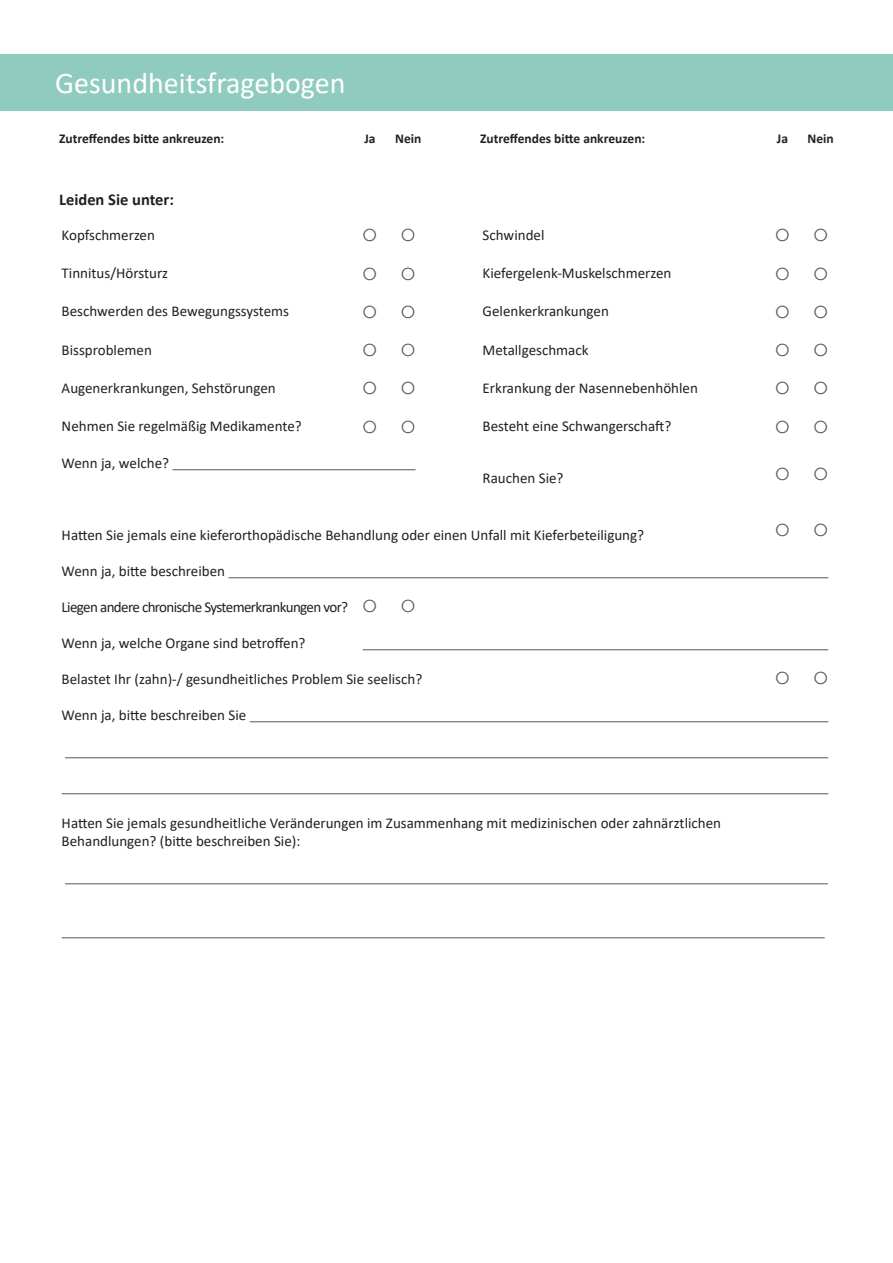
<style>
.page{position:relative;width:893px;height:1263px;background:#fff}
.page>*{position:absolute;margin:0;border:0;box-sizing:border-box;transform-origin:0 0}
.t1{font:30px "Calibri";color:#fff}
.t2{font:700 16.5px "Calibri";color:#231f20}
.t3{font:15px/18px "Calibri";color:#231f20}
.t4{font:15px "Calibri";letter-spacing:-.04em;color:#231f20}
.t5{font:700 13.5px "Calibri";color:#231f20}
</style>
<div class="page">
<div style="left:0;top:54px;width:893px;height:57px;background:#8fccbf"></div>
<hr style="left:172px;top:469px;width:244px;height:1px;background:#57585a">
<hr style="left:228px;top:577px;width:600px;height:1px;background:#57585a">
<hr style="left:363px;top:649px;width:465px;height:1px;background:#57585a">
<hr style="left:250px;top:721px;width:578px;height:1px;background:#57585a">
<hr style="left:65px;top:757px;width:763px;height:1px;background:#57585a">
<hr style="left:62px;top:793px;width:766px;height:1px;background:#57585a">
<hr style="left:65px;top:883px;width:763px;height:1px;background:#57585a">
<hr style="left:62px;top:937px;width:763px;height:1px;background:#57585a">
<h1 class="t1" style="left:55px;top:63px;width:292px">Gesundheitsfragebogen</h1>
<p class="t5" style="left:59px;top:129px;width:167px">Zutreffendes bitte ankreuzen:</p>
<p class="t5" style="left:364px;top:129px;width:13px">Ja</p>
<p class="t5" style="left:395px;top:129px;width:28px">Nein</p>
<p class="t5" style="left:480px;top:129px;width:167px">Zutreffendes bitte ankreuzen:</p>
<p class="t5" style="left:777px;top:129px;width:13px">Ja</p>
<p class="t5" style="left:808px;top:129px;width:28px">Nein</p>
<p class="t2" style="left:59px;top:187px;width:116px">Leiden Sie unter:</p>
<p class="t3" style="left:62px;top:226px;width:95px">Kopfschmerzen</p>
<p class="t3" style="left:483px;top:226px;width:63px">Schwindel</p>
<p class="t3" style="left:62px;top:264px;width:108px">Tinnitus/Hörsturz</p>
<p class="t3" style="left:483px;top:264px;width:190px">Kiefergelenk-Muskelschmerzen</p>
<p class="t3" style="left:62px;top:302px;width:229px">Beschwerden des Bewegungssystems</p>
<p class="t3" style="left:483px;top:302px;width:128px">Gelenkerkrankungen</p>
<p class="t3" style="left:62px;top:340px;width:92px">Bissproblemen</p>
<p class="t3" style="left:483px;top:340px;width:107px">Metallgeschmack</p>
<p class="t3" style="left:62px;top:379px;width:216px">Augenerkrankungen, Sehstörungen</p>
<p class="t3" style="left:483px;top:379px;width:217px">Erkrankung der Nasennebenhöhlen</p>
<p class="t3" style="left:62px;top:417px;width:242px">Nehmen Sie regelmäßig Medikamente?</p>
<p class="t3" style="left:483px;top:417px;width:190px">Besteht eine Schwangerschaft?</p>
<p class="t3" style="left:62px;top:454px;width:109px">Wenn ja, welche?</p>
<p class="t3" style="left:483px;top:469px;width:82px">Rauchen Sie?</p>
<p class="t3" style="left:62px;top:526px;width:584px">Hatten Sie jemals eine kieferorthopädische Behandlung oder einen Unfall mit Kieferbeteiligung?</p>
<p class="t3" style="left:62px;top:562px;width:165px">Wenn ja, bitte beschreiben</p>
<p class="t4" style="left:62px;top:597px;width:288px">Liegen andere chronische Systemerkrankungen vor?</p>
<p class="t3" style="left:62px;top:634px;width:245px">Wenn ja, welche Organe sind betroffen?</p>
<p class="t3" style="left:62px;top:670px;width:362px">Belastet Ihr (zahn)-/ gesundheitliches Problem Sie seelisch?</p>
<p class="t3" style="left:62px;top:706px;width:186px">Wenn ja, bitte beschreiben Sie</p>
<p class="t3" style="left:62px;top:814px;width:661px">Hatten Sie jemals gesundheitliche Veränderungen im Zusammenhang mit medizinischen oder zahnärztlichen<br>Behandlungen? (bitte beschreiben Sie):</p>
</div>
